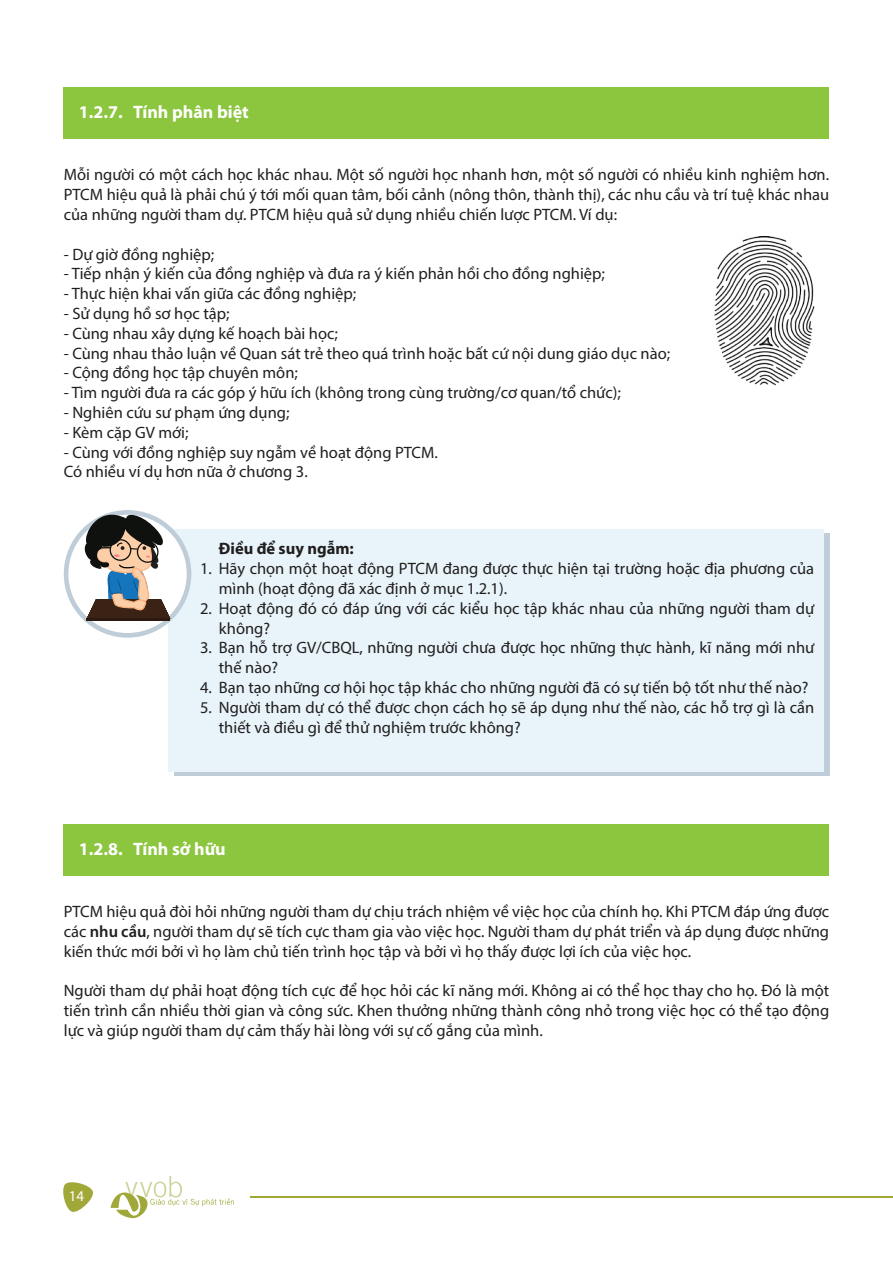
<style>
.page{position:relative;width:893px;height:1263px;background:#fff}
.page>*{position:absolute;margin:0;border:0;box-sizing:border-box;transform-origin:0 0}
.t1{font:700 18px "Myriad Pro";color:#fff}
.t2{font:16.5px/19.8px "Myriad Pro";color:#211e1e}
.t3{font:700 16.5px "Myriad Pro";color:#211e1e}
.t4{font:15px "Myriad Pro";color:#fff}
.s1{font-weight:600}
</style>
<div class="page">
<div style="left:64px;top:88px;width:765px;height:51px;background:#8bc63e"></div>
<div style="left:64px;top:824px;width:765px;height:51px;background:#8bc63e"></div>
<img style="left:714px;top:237px;width:100px;height:149px">
<div style="left:174px;top:533px;width:655px;height:243px;background:#becdd8"></div>
<div style="left:169px;top:529px;width:655px;height:243px;background:#e8f4fa"></div>
<div style="left:64px;top:510px;width:127px;height:128px;background:#becdd8;border-radius:50%"></div>
<div style="left:68px;top:515px;width:119px;height:118px;background:#fff;border-radius:50%"></div>
<hr style="left:87px;top:619px;width:83px;height:2px;background:#3a2315">
<svg style="left:82px;top:510px;width:88px;height:109px"></svg>
<svg style="left:63px;top:1182px;width:30px;height:30px"></svg>
<hr style="left:250px;top:1196px;width:643px;height:2px;background:#a0a838">
<svg style="left:111px;top:1176px;width:123px;height:42px"></svg>
<p class="t1" style="left:79px;top:101px;width:172px">1.2.7. Tính phân biệt</p>
<p class="t2" style="left:64px;top:165px;width:767px;text-align:justify">Mỗi người có một cách học khác nhau. Một số người học nhanh hơn, một số người có nhiều kinh nghiệm hơn.<br>PTCM hiệu quả là phải chú ý tới mối quan tâm, bối cảnh (nông thôn, thành thị), các nhu cầu và trí tuệ khác nhau của những người tham dự. PTCM hiệu quả sử dụng nhiều chiến lược PTCM. Ví dụ:</p>
<p class="t2" style="left:64px;top:244px;width:152px">- Dự giờ đồng nghiệp;</p>
<p class="t2" style="left:64px;top:264px;width:543px">- Tiếp nhận ý kiến của đồng nghiệp và đưa ra ý kiến phản hồi cho đồng nghiệp;</p>
<p class="t2" style="left:64px;top:283px;width:294px">- Thực hiện khai vấn giữa các đồng nghiệp;</p>
<p class="t2" style="left:64px;top:303px;width:167px">- Sử dụng hồ sơ học tập;</p>
<p class="t2" style="left:64px;top:323px;width:276px">- Cùng nhau xây dựng kế hoạch bài học;</p>
<p class="t2" style="left:64px;top:343px;width:608px">- Cùng nhau thảo luận về Quan sát trẻ theo quá trình hoặc bất cứ nội dung giáo dục nào;</p>
<p class="t2" style="left:64px;top:363px;width:236px">- Cộng đồng học tập chuyên môn;</p>
<p class="t2" style="left:64px;top:382px;width:559px">- Tìm người đưa ra các góp ý hữu ích (không trong cùng trường/cơ quan/tổ chức);</p>
<p class="t2" style="left:64px;top:402px;width:227px">- Nghiên cứu sư phạm ứng dụng;</p>
<p class="t2" style="left:64px;top:422px;width:126px">- Kèm cặp GV mới;</p>
<p class="t2" style="left:64px;top:442px;width:376px">- Cùng với đồng nghiệp suy ngẫm về hoạt động PTCM.<br>Có nhiều ví dụ hơn nữa ở chương 3.</p>
<p class="t3" style="left:219px;top:538px;width:137px">Điều để suy ngẫ m:</p>
<p class="t2" style="left:219px;top:559px;width:597px;text-indent:-19px">1. Hãy chọn một hoạt động PTCM đang được thực hiện tại trường hoặc địa phương của mình (hoạt động đã xác định ở mục 1.2.1).</p>
<p class="t2" style="left:219px;top:598px;width:597px;text-indent:-19px">2. Hoạt động đó có đáp ứng với các kiểu học tập khác nhau của những người tham dự không?</p>
<p class="t2" style="left:219px;top:638px;width:597px;text-indent:-19px">3. Bạn hỗ trợ GV/CBQL, những người chưa được học những thực hành, kĩ năng mới như thế nào?</p>
<p class="t2" style="left:200px;top:677px;width:610px">4. Bạn tạo những cơ hội học tập khác cho những người đã có sự tiến bộ tốt như thế nào?</p>
<p class="t2" style="left:219px;top:697px;width:597px;text-indent:-19px">5. Người tham dự có thể được chọn cách họ sẽ áp dụng như thế nào, các hỗ trợ gì là cần thiết và điều gì để thử nghiệm trước không?</p>
<p class="t1" style="left:79px;top:837px;width:148px">1.2.8. Tính sở hữu</p>
<p class="t2" style="left:64px;top:901px;width:767px;text-align:justify">PTCM hiệu quả đòi hỏi những người tham dự chịu trách nhiệm về việc học của chính họ. Khi PTCM đáp ứng được các <span class="s1">nhu cầu</span>, người tham dự sẽ tích cực tham gia vào việc học. Người tham dự phát triển và áp dụng được những kiến thức mới bởi vì họ làm chủ tiến trình học tập và bởi vì họ thấy được lợi ích của việc học.</p>
<p class="t2" style="left:64px;top:980px;width:767px;text-align:justify">Người tham dự phải hoạt động tích cực để học hỏi các kĩ năng mới. Không ai có thể học thay cho họ. Đó là một tiến trình cần nhiều thời gian và công sức. Khen thưởng những thành công nhỏ trong việc học có thể tạo động lực và giúp người tham dự cảm thấy hài lòng với sự cố gắng của mình.</p>
<p class="t4" style="left:69px;top:1187px;width:17px">14</p>
</div>
